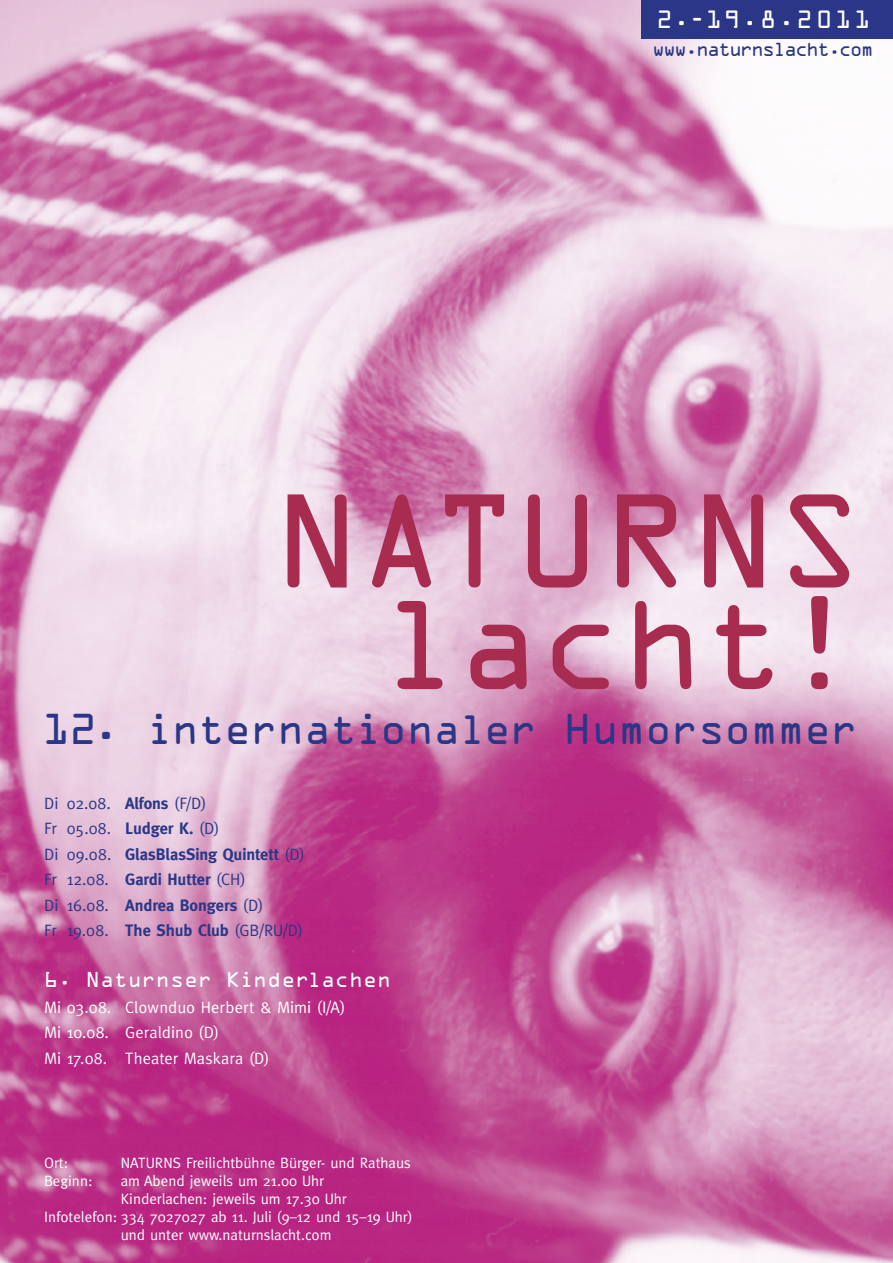
<style>
.page{position:relative;width:893px;height:1263px;background:#fff}
.page>*{position:absolute;margin:0;border:0;box-sizing:border-box;transform-origin:0 0}
.t1{font:119.55px/101.7px "OCRA Alternate";letter-spacing:-.03em;color:#a72c50;text-align:right}
.t2{font:38.85px "OCRA Alternate";letter-spacing:-.04em;color:#2b3786}
.t3{font:22.5px "OCRA Alternate";letter-spacing:.12em;color:#fff}
.t4{font:19.5px "OCRA Alternate";color:#fff}
.t5{font:18px "OCRA Alternate";letter-spacing:-.11em;color:#2b3786}
.t6{font:16.5px/25.5px "Meta";color:#2b3786}
.t7{font:16.5px/25.5px "Meta";letter-spacing:.005em;color:#fff}
.t8{font:15px "Meta";color:#fff}
.s1{font-weight:700}
</style>
<div class="page">
<img style="left:0;top:0;width:893px;height:1263px">
<div style="left:642px;top:0;width:251px;height:38px;background:#2b3786"></div>
<h3 class="t3" style="left:657px;top:10px;width:215px">2.-19.8.2011</h3>
<p class="t5" style="left:652px;top:41px;width:223px">www.naturnslacht.com</p>
<h1 class="t1" style="left:274px;top:502px;width:590px">NATURNS lacht!</h1>
<h2 class="t2" style="left:42px;top:712px;width:818px">12. internationaler Humorsommer</h2>
<p class="t6" style="left:44px;top:790px;width:262px">Di 02.08. <span class="s1">Alfons</span> (F/D)<br>Fr 05.08. <span class="s1">Ludger K.</span> (D)<br>Di 09.08. <span class="s1">GlasBlasSing Quintett</span> (D)<br>Fr 12.08. <span class="s1">Gardi Hutter</span> (CH)<br>Di 16.08. <span class="s1">Andrea Bongers</span> (D)<br>Fr 19.08. <span class="s1">The Shub Club</span> (GB/RU/D)</p>
<h3 class="t4" style="left:44px;top:971px;width:348px">6. Naturnser Kinderlachen</h3>
<p class="t7" style="left:44px;top:994px;width:303px">Mi 03.08. Clownduo Herbert &amp; Mimi (I/A)<br>Mi 10.08. Geraldino (D)<br>Mi 17.08. Theater Maskara (D)</p>
<p class="t8" style="left:44px;top:1154px;width:25px">Ort:</p>
<p class="t8" style="left:121px;top:1154px;width:292px">NATURNS Freilichtbühne Bürger- und Rathaus</p>
<p class="t8" style="left:44px;top:1172px;width:50px">Beginn:</p>
<p class="t8" style="left:121px;top:1172px;width:205px">am Abend jeweils um 21.00 Uhr</p>
<p class="t8" style="left:121px;top:1190px;width:227px">Kinderlachen: jeweils um 17.30 Uhr</p>
<p class="t8" style="left:44px;top:1208px;width:370px">Infotelefon: 334 7027027 ab 11. Juli (9–12 und 15–19 Uhr)</p>
<p class="t8" style="left:121px;top:1226px;width:212px">und unter www.naturnslacht.com</p>
</div>
